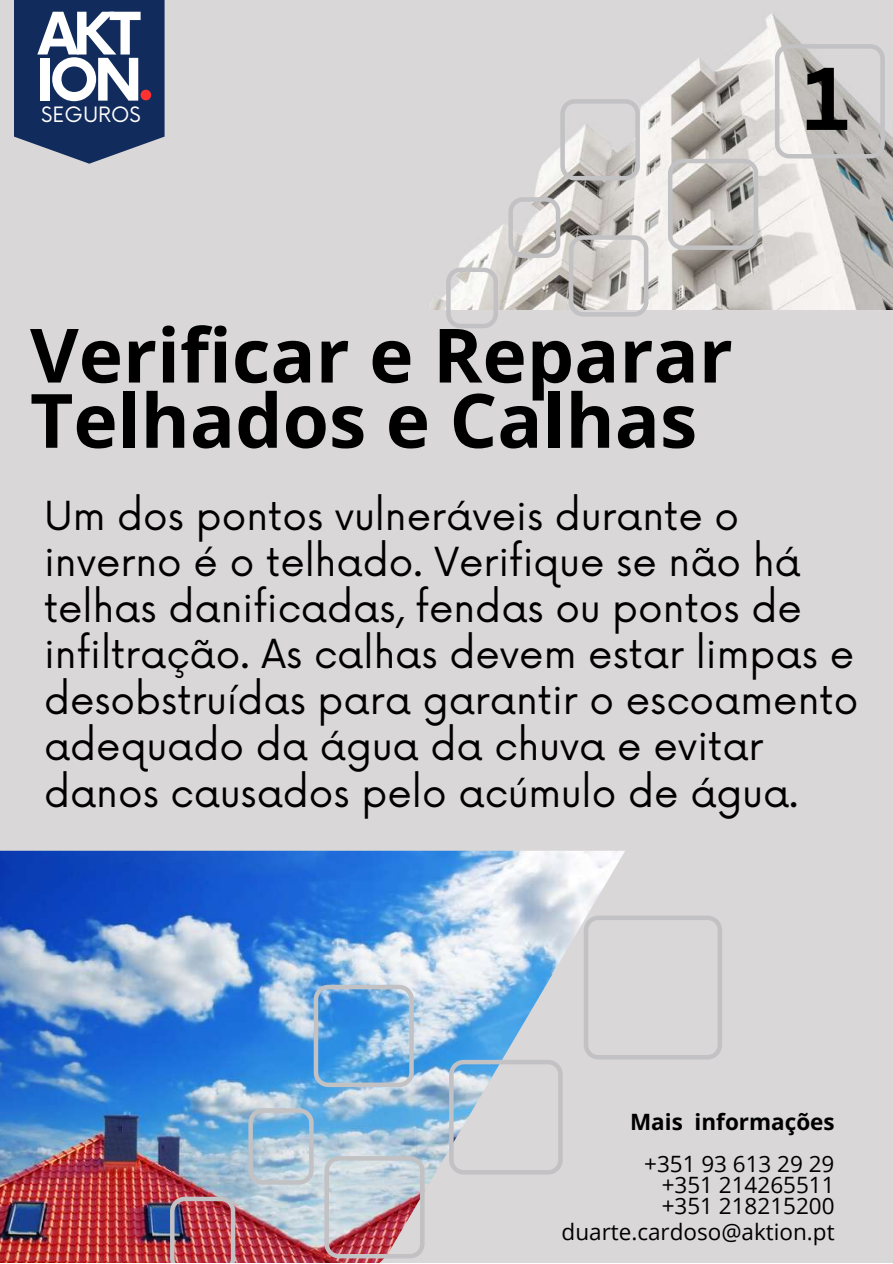
<style>
.page{position:relative;width:893px;height:1264px;background:#fff}
.page>*{position:absolute;margin:0;border:0;box-sizing:border-box;transform-origin:0 0}
.t1{font:700 86.85px "Canva Sans";color:#000}
.t2{font:700 75px/65.2px "Open Sans";color:#000}
.t3{font:700 57px/46px "Now";letter-spacing:-.085em;color:#fff}
.t4{font:39px/46px "Now";color:#000}
.t5{font:22.5px/21.3px "Open Sans";color:#000;text-align:justify}
.t6{font:700 22.5px "Open Sans";color:#000}
.t7{font:20.55px "Now";color:#fff}
.s1{font-size:58.2px;color:#ff3131}
</style>
<div class="page">
<div style="left:0;top:0;width:892px;height:1262px;background:#d9d7d8"></div>
<svg style="left:14px;top:0;width:150px;height:164px;background:#223967"></svg>
<img style="left:0;top:850px;width:625px;height:412px">
<svg style="left:583px;top:915px;width:139px;height:144px"></svg>
<svg style="left:449px;top:1059px;width:113px;height:115px"></svg>
<img style="left:324px;top:1156px;width:100px;height:102px">
<svg style="left:314px;top:984px;width:100px;height:103px;background:#69a8de"></svg>
<svg style="left:248px;top:1108px;width:65px;height:76px;background:#a3c1d7"></svg>
<img style="left:170px;top:1196px;width:65px;height:66px">
<img style="left:433px;top:13px;width:459px;height:296px">
<svg style="left:774px;top:44px;width:110px;height:114px"></svg>
<svg style="left:668px;top:159px;width:90px;height:91px;background:#bab6b2"></svg>
<svg style="left:569px;top:235px;width:79px;height:81px"></svg>
<svg style="left:560px;top:99px;width:79px;height:81px"></svg>
<svg style="left:508px;top:197px;width:52px;height:61px"></svg>
<svg style="left:446px;top:267px;width:52px;height:61px"></svg>
<h3 class="t3" style="left:36px;top:14px;width:121px">AKT<br>ION<span class="s1">.</span></h3>
<p class="t7" style="left:41px;top:103px;width:101px">SEGUROS</p>
<h1 class="t1" style="left:803px;top:37px;width:47px">1</h1>
<h2 class="t2" style="left:30px;top:321px;width:704px">Verificar e Reparar<br>Telhados e Calhas</h2>
<p class="t4" style="left:44px;top:494px;width:815px">Um dos pontos vulneráveis durante o inverno é o telhado. Verifique se não há telhas danificadas, fendas ou pontos de infiltração. As calhas devem estar limpas e desobstruídas para garantir o escoamento adequado da água da chuva e evitar danos causados pelo acúmulo de água.</p>
<p class="t6" style="left:630px;top:1106px;width:206px">Mais informações</p>
<p class="t5" style="left:661px;top:1152px;width:174px;text-indent:-18px">+351 93 613 29 29 +351 214265511 +351 218215200</p>
<p class="t5" style="left:561px;top:1220px;width:274px">duarte.cardoso@aktion.pt</p>
</div>
